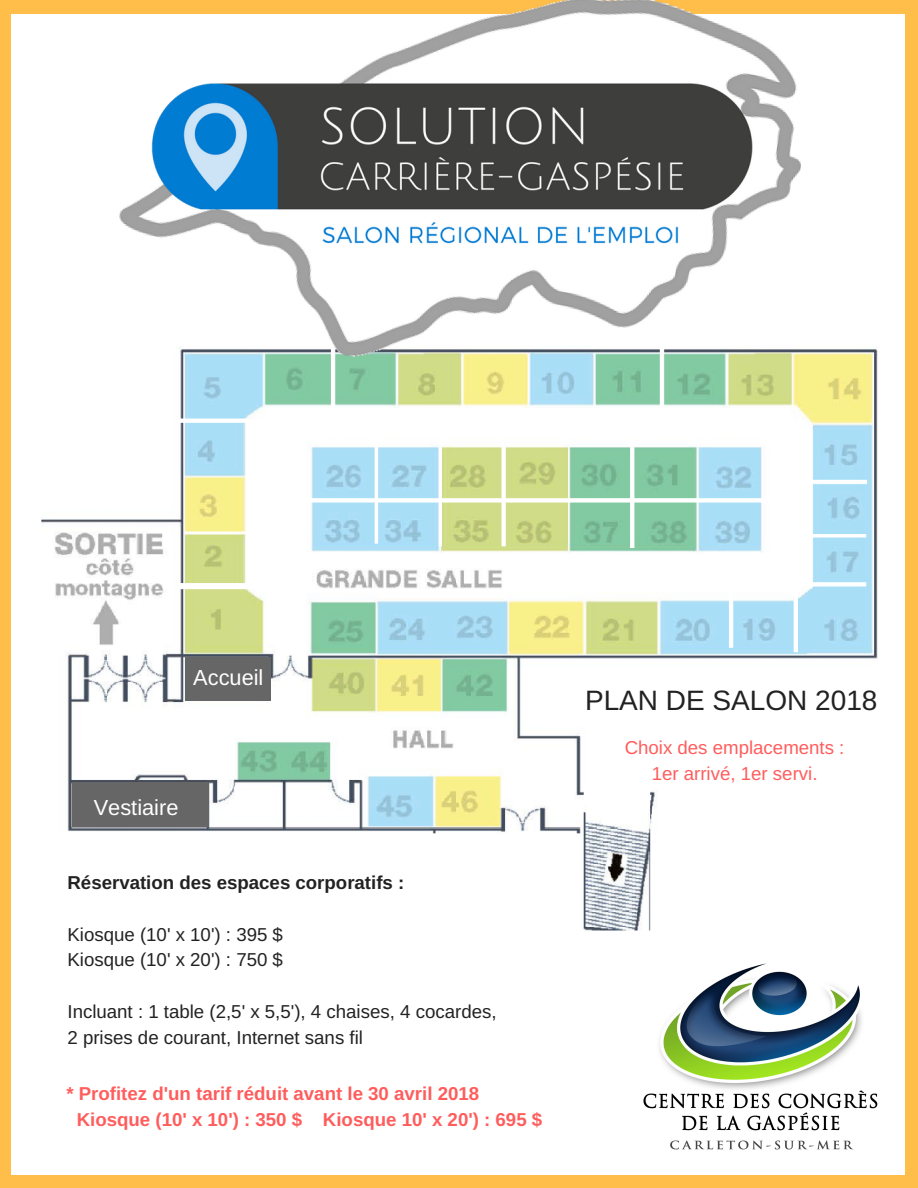
<style>
.page{position:relative;width:918px;height:1188px;background:#fff}
.page>*{position:absolute;margin:0;border:0;box-sizing:border-box;transform-origin:0 0}
.t1{font:28.05px "Arimo";color:#222}
.t2{font:21.75px "Arimo";color:#fff}
.t3{font:18.75px/25.8px "Arimo";color:#222}
.t4{font:700 18.75px/25.8px "Arimo";color:#ff5c5c}
.t5{font:18.75px/25.8px "Arimo";color:#ff5c5c;text-align:center}
.t6{font:700 18.75px "Arimo";color:#222}
</style>
<div class="page">
<div style="left:905px;top:1175px;width:13px;height:13px;background:#ffbd4a"></div>
<div style="left:0;top:13px;width:11px;height:1164px;background:#ffbd4a"></div>
<div style="left:0;top:1175px;width:11px;height:13px;background:#ffbd4a"></div>
<div style="left:905px;top:13px;width:13px;height:1164px;background:#ffbd4a"></div>
<div style="left:9px;top:1175px;width:898px;height:13px;background:#ffbd4a"></div>
<div style="left:905px;top:0;width:13px;height:14px;background:#ffbd4a"></div>
<div style="left:0;top:0;width:11px;height:14px;background:#ffbd4a"></div>
<div style="left:9px;top:0;width:898px;height:14px;background:#ffbd4a"></div>
<img style="left:41px;top:346px;width:837px;height:585px">
<img style="left:119px;top:0;width:682px;height:424px">
<img style="left:643px;top:963px;width:235px;height:187px">
<div style="left:72px;top:782px;width:136px;height:45px;background:#666"></div>
<div style="left:186px;top:657px;width:85px;height:44px;background:#666"></div>
<p class="t2" style="left:193px;top:665px;width:72px">Accueil</p>
<p class="t2" style="left:94px;top:795px;width:86px">Vestiaire</p>
<p class="t6" style="left:68px;top:872px;width:338px">Réservation des espaces corporatifs :</p>
<p class="t3" style="left:68px;top:921px;width:217px">Kiosque (10' x 10') : 395 $<br>Kiosque (10' x 20') : 750 $</p>
<p class="t3" style="left:68px;top:999px;width:431px">Incluant : 1 table (2,5' x 5,5'), 4 chaises, 4 cocardes,<br>2 prises de courant, Internet sans fil</p>
<p class="t4" style="left:77px;top:1081px;width:467px;text-indent:-10px">* Profitez d'un tarif réduit avant le 30 avril 2018<br>Kiosque (10' x 10') : 350 $ Kiosque 10' x 20') : 695 $</p>
<p class="t1" style="left:585px;top:684px;width:294px">PLAN DE SALON 2018</p>
<p class="t5" style="left:625px;top:734px;width:221px">Choix des emplacements :<br>1er arrivé, 1er servi.</p>
</div>
